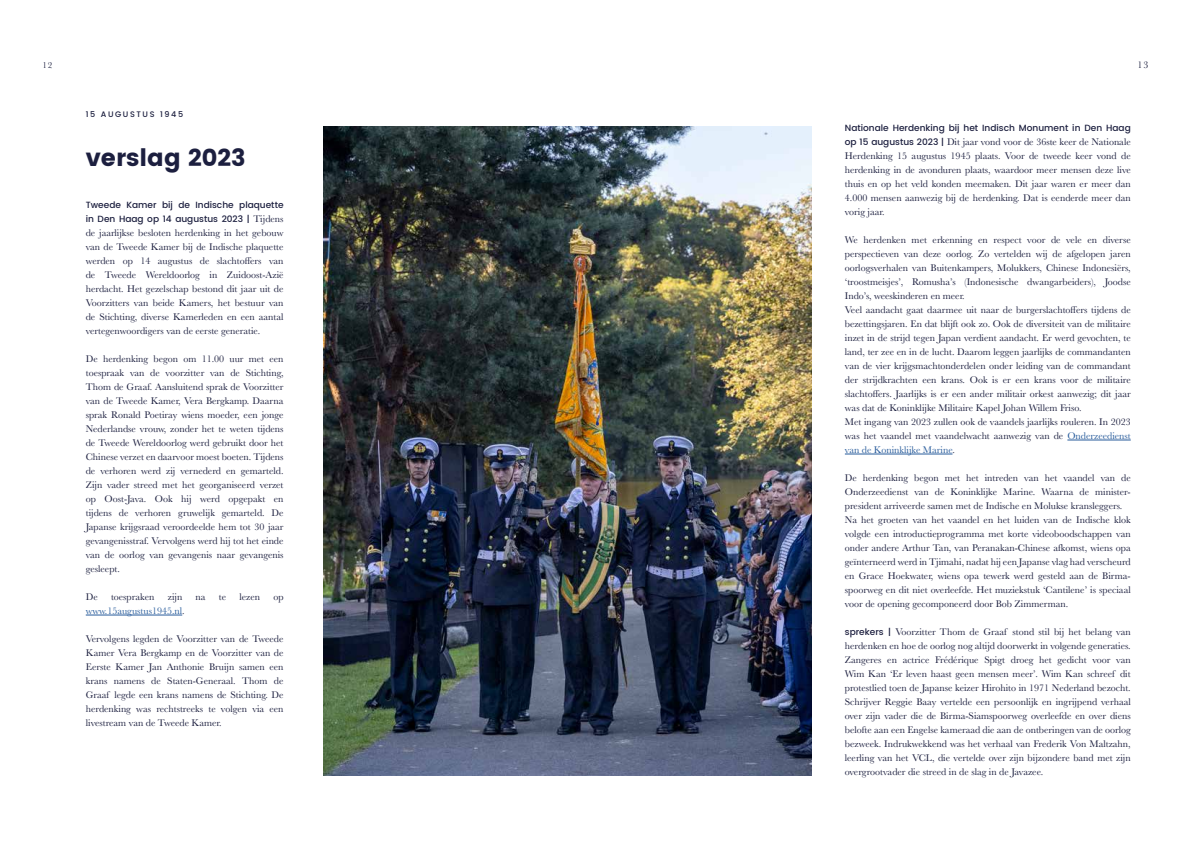
<style>
.page{position:relative;width:1191px;height:842px;background:#fff}
.page>*{position:absolute;margin:0;border:0;box-sizing:border-box;transform-origin:0 0}
.t1{font:700 24px "Poppins";color:#1c1f3f}
.t2{font:10px/14px "Baskerville";color:#1c1f3f;text-align:justify}
.t3{font:10px "Baskerville";color:#275b9b}
.t4{font:500 9px/14px "Poppins";color:#1c1f3f}
.t5{font:9px "Baskerville";color:#1c1f3f}
.t6{font:500 8px "Poppins";letter-spacing:.2em;color:#1c1f3f}
.s1{font-family:"Baskerville";font-weight:400;font-size:10px}
.s2{color:#1c1f3f}
.s3{font-family:"Poppins";font-weight:500;font-size:9px}
.s4{color:#275b9b}
</style>
<div class="page">
<img style="left:323px;top:126px;width:488px;height:650px">
<hr style="left:86px;top:615px;width:96px;height:1px;background:#275b9b">
<hr style="left:1067px;top:440px;width:63px;height:1px;background:#275b9b">
<hr style="left:845px;top:454px;width:107px;height:1px;background:#275b9b">
<p class="t5" style="left:43px;top:59px;width:11px">12</p>
<p class="t2" style="left:1137px;top:58px;width:12px">13</p>
<p class="t6" style="left:86px;top:108px;width:99px">15 AUGUSTUS 1945</p>
<h1 class="t1" style="left:86px;top:144px;width:161px">verslag 2023</h1>
<p class="t4" style="left:86px;top:198px;width:199px">Tweede Kamer bij de Indische plaquette in Den Haag op 14 augustus 2023 | <span class="s1">Tijdens</span></p>
<p class="t2" style="left:86px;top:226px;width:199px">de jaarlijkse besloten herdenking in het gebouw van de Tweede Kamer bij de Indische plaquette werden op 14 augustus de slachtoffers van de Tweede Wereldoorlog in Zuidoost-Azië herdacht. Het gezelschap bestond dit jaar uit de Voorzitters van beide Kamers, het bestuur van de Stichting, diverse Kamerleden en een aantal vertegenwoordigers van de eerste generatie.</p>
<p class="t2" style="left:86px;top:352px;width:199px">De herdenking begon om 11.00 uur met een toespraak van de voorzitter van de Stichting, Thom de Graaf. Aansluitend sprak de Voorzitter van de Tweede Kamer, Vera Bergkamp. Daarna sprak Ronald Poetiray wiens moeder, een jonge Nederlandse vrouw, zonder het te weten tijdens de Tweede Wereldoorlog werd gebruikt door het Chinese verzet en daarvoor moest boeten. Tijdens de verhoren werd zij vernederd en gemarteld.<br>Zijn vader streed met het georganiseerd verzet op Oost-Java. Ook hij werd opgepakt en tijdens de verhoren gruwelijk gemarteld. De Japanse krijgsraad veroordeelde hem tot 30 jaar gevangenisstraf. Vervolgens werd hij tot het einde van de oorlog van gevangenis naar gevangenis gesleept.</p>
<p class="t2" style="left:86px;top:590px;width:13px">De</p>
<p class="t2" style="left:111px;top:590px;width:45px">toespraken</p>
<p class="t2" style="left:168px;top:590px;width:16px">zijn</p>
<p class="t2" style="left:196px;top:590px;width:12px">na</p>
<p class="t2" style="left:219px;top:590px;width:9px">te</p>
<p class="t2" style="left:239px;top:590px;width:22px">lezen</p>
<p class="t2" style="left:273px;top:590px;width:12px">op</p>
<p class="t3" style="left:86px;top:604px;width:100px">www.15augustus1945.nl<span class="s2">.</span></p>
<p class="t2" style="left:86px;top:632px;width:199px">Vervolgens legden de Voorzitter van de Tweede Kamer Vera Bergkamp en de Voorzitter van de Eerste Kamer Jan Anthonie Bruijn samen een krans namens de Staten-Generaal. Thom de Graaf legde een krans namens de Stichting. De herdenking was rechtstreeks te volgen via een livestream van de Tweede Kamer.</p>
<p class="t4" style="left:845px;top:121px;width:287px">Nationale Herdenking bij het Indisch Monument in Den Haag</p>
<p class="t2" style="left:845px;top:135px;width:287px"><span class="s3">op 15 augustus 2023 |</span> Dit jaar vond voor de 36ste keer de Nationale Herdenking 15 augustus 1945 plaats. Voor de tweede keer vond de herdenking in de avonduren plaats, waardoor meer mensen deze live thuis en op het veld konden meemaken. Dit jaar waren er meer dan 4.000 mensen aanwezig bij de herdenking. Dat is eenderde meer dan vorig jaar.</p>
<p class="t2" style="left:845px;top:233px;width:287px;text-align:left">We herdenken met erkenning en respect voor de vele en diverse perspectieven van deze oorlog. Zo vertelden wij de afgelopen jaren oorlogsverhalen van Buitenkampers, Molukkers, Chinese Indonesiërs, ‘troostmeisjes’, Romusha’s (Indonesische dwangarbeiders), Joodse Indo’s, weeskinderen en meer.<br>Veel aandacht gaat daarmee uit naar de burgerslachtoffers tijdens de bezettingsjaren. En dat blijft ook zo. Ook de diversiteit van de militaire inzet in de strijd tegen Japan verdient aandacht. Er werd gevochten, te land, ter zee en in de lucht. Daarom leggen jaarlijks de commandanten van de vier krijgsmachtonderdelen onder leiding van de commandant der strijdkrachten een krans. Ook is er een krans voor de militaire slachtoffers. Jaarlijks is er een ander militair orkest aanwezig; dit jaar was dat de Koninklijke Militaire Kapel Johan Willem Friso.<br>Met ingang van 2023 zullen ook de vaandels jaarlijks rouleren. In 2023 was het vaandel met vaandelwacht aanwezig van de <span class="s4">Onderzeedienst van de Koninklijke Marine</span>.</p>
<p class="t2" style="left:845px;top:471px;width:287px;text-align:left">De herdenking begon met het intreden van het vaandel van de Onderzeedienst van de Koninklijke Marine. Waarna de minister&shy;president arriveerde samen met de Indische en Molukse kransleggers.<br>Na het groeten van het vaandel en het luiden van de Indische klok volgde een introductieprogramma met korte videoboodschappen van onder andere Arthur Tan, van Peranakan-Chinese afkomst, wiens opa geïnterneerd werd in Tjimahi, nadat hij een Japanse vlag had verscheurd en Grace Hoekwater, wiens opa tewerk werd gesteld aan de Birma&shy;spoorweg en dit niet overleefde. Het muziekstuk ‘Cantilene’ is speciaal voor de opening gecomponeerd door Bob Zimmerman.</p>
<p class="t2" style="left:845px;top:625px;width:287px"><span class="s3">sprekers |</span> Voorzitter Thom de Graaf stond stil bij het belang van herdenken en hoe de oorlog nog altijd doorwerkt in volgende generaties.<br>Zangeres en actrice Frédérique Spigt droeg het gedicht voor van Wim Kan ‘Er leven haast geen mensen meer’. Wim Kan schreef dit protestlied toen de Japanse keizer Hirohito in 1971 Nederland bezocht.<br>Schrijver Reggie Baay vertelde een persoonlijk en ingrijpend verhaal over zijn vader die de Birma-Siamspoorweg overleefde en over diens belofte aan een Engelse kameraad die aan de ontberingen van de oorlog bezweek. Indrukwekkend was het verhaal van Frederik Von Maltzahn, leerling van het VCL, die vertelde over zijn bijzondere band met zijn overgrootvader die streed in de slag in de Javazee.</p>
</div>
